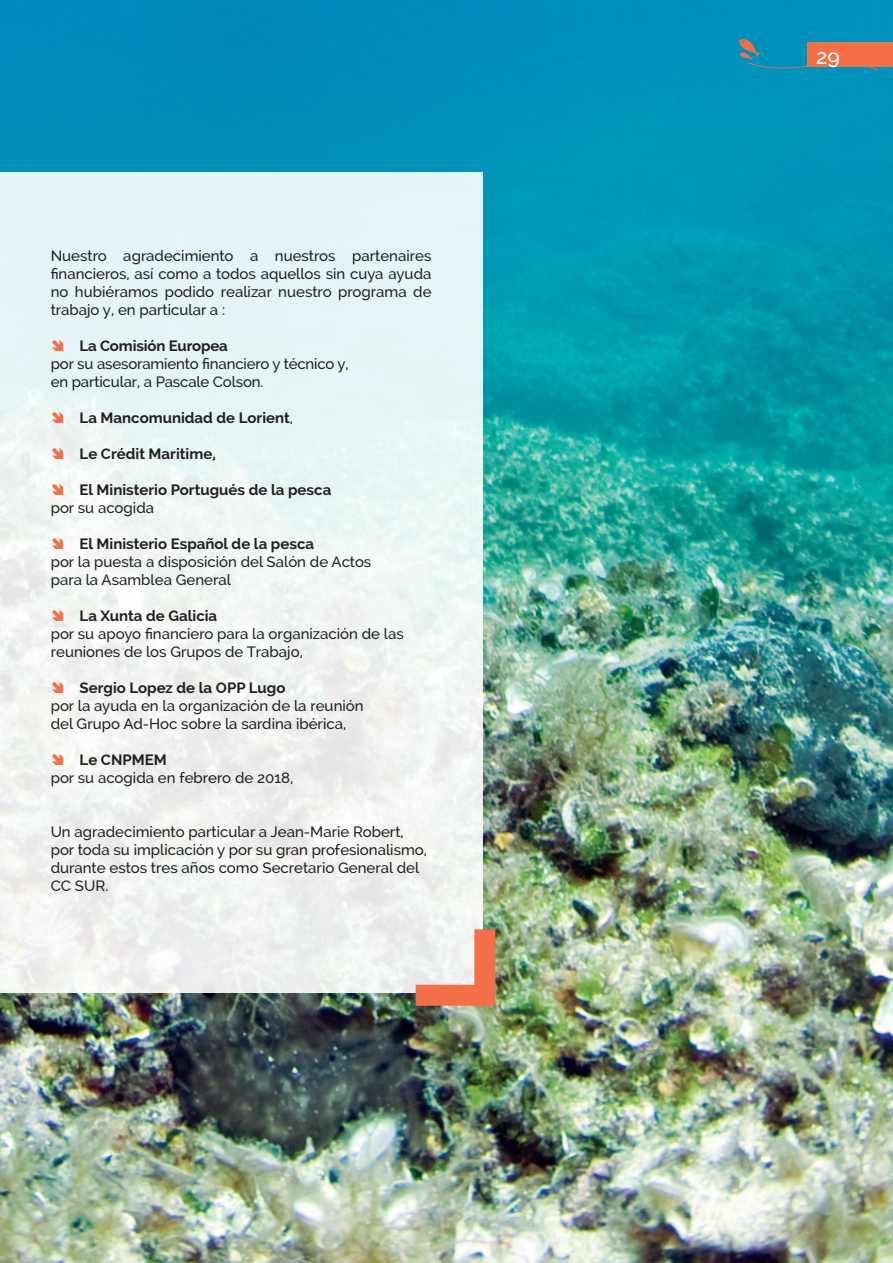
<style>
.page{position:relative;width:893px;height:1263px;background:#fff}
.page>*{position:absolute;margin:0;border:0;box-sizing:border-box;transform-origin:0 0}
.t1{font:500 21px "Raleway";color:#fff}
.t2{font:500 15px/18px "Raleway";color:#231f20}
.t3{font:700 15px/18px "Raleway";color:#231f20}
.s1{color:#f36f48}
.s2{font-weight:700}
.s3{font-weight:500}
</style>
<div class="page">
<img style="left:0;top:0;width:893px;height:1263px">
<div style="left:0;top:172px;width:482px;height:821px;background:linear-gradient(to bottom,#e5f5f7,#f4f2ee)"></div>
<img style="left:395px;top:908px;width:111px;height:108px">
<svg style="left:739px;top:37px;width:139px;height:33px"></svg>
<div style="left:808px;top:42px;width:85px;height:24px;background:#f36f48"></div>
<p class="t2" style="left:51px;top:246px;width:382px;text-align:justify">Nuestro agradecimiento a nuestros partenaires financieros, así como a todos aquellos sin cuya ayuda no hubiéramos podido realizar nuestro programa de trabajo y, en particular a :</p>
<p class="t2" style="left:51px;top:336px;width:300px"><span class="s1">➔</span> <span class="s2">La Comisión Europea<br></span>por su asesoramiento financiero y técnico y, en particular, a Pascale Colson.</p>
<p class="t3" style="left:51px;top:408px;width:244px"><span class="s1">➔</span> La Mancomunidad de Lorient<span class="s3">,</span></p>
<p class="t3" style="left:51px;top:444px;width:167px"><span class="s1">➔</span> Le Crédit Maritime,</p>
<p class="t3" style="left:51px;top:480px;width:282px"><span class="s1">➔</span> El Ministerio Portugués de la pesca <span class="s3">por su acogida</span></p>
<p class="t2" style="left:51px;top:534px;width:322px"><span class="s1">➔</span> <span class="s2">El Ministerio Español de la pesca<br></span>por la puesta a disposición del Salón de Actos para la Asamblea General</p>
<p class="t2" style="left:51px;top:606px;width:355px"><span class="s1">➔</span> <span class="s2">La Xunta de Galicia<br></span>por su apoyo financiero para la organización de las reuniones de los Grupos de Trabajo,</p>
<p class="t2" style="left:51px;top:678px;width:314px"><span class="s1">➔</span> <span class="s2">Sergio Lopez de la OPP Lugo<br></span>por la ayuda en la organización de la reunión del Grupo Ad-Hoc sobre la sardina ibérica,</p>
<p class="t2" style="left:51px;top:750px;width:244px"><span class="s1">➔</span> <span class="s2">Le CNPMEM<br></span>por su acogida en febrero de 2018,</p>
<p class="t2" style="left:51px;top:822px;width:378px">Un agradecimiento particular a Jean-Marie Robert, por toda su implicación y por su gran profesionalismo, durante estos tres años como Secretario General del CC SUR.</p>
<h1 class="t1" style="left:816px;top:45px;width:25px">29</h1>
</div>
